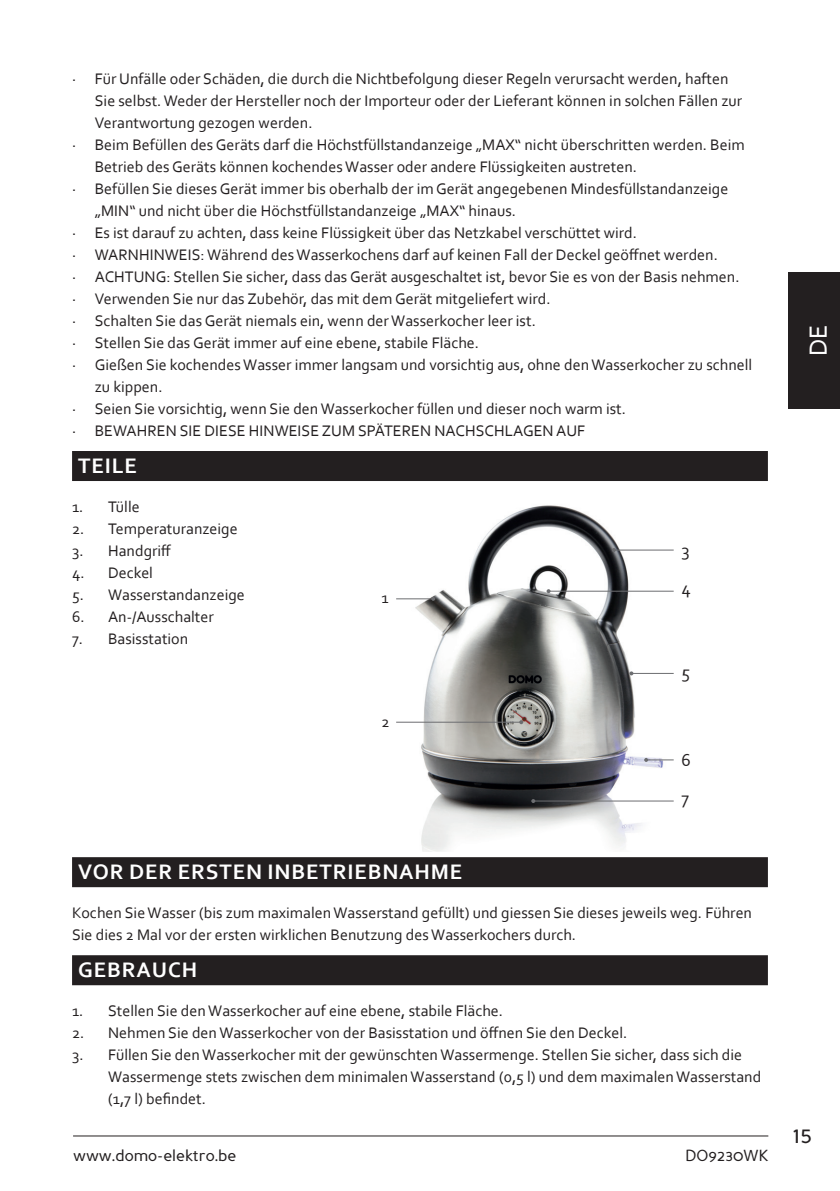
<style>
.page{position:relative;width:840px;height:1191px;background:#fff}
.page>*{position:absolute;margin:0;border:0;box-sizing:border-box;transform-origin:0 0}
.t1{font:26px "Corbel";color:#fff}
.t2{font:24px "Perspective Sans";color:#231f20}
.t3{font:700 22px "Corbel";letter-spacing:.04em;color:#fff}
.t4{font:18px/38.2px "Corbel";color:#231f20}
.t5{font:16px/22px "Corbel";color:#231f20}
.t6{font:16px "Perspective Sans";color:#231f20}
</style>
<div class="page">
<hr style="left:73px;top:1135px;width:694px;height:1px;background:#231f20">
<div style="left:788px;top:272px;width:51px;height:136px;background:#231f20"></div>
<div style="left:72px;top:451px;width:695px;height:30px;background:#231f20"></div>
<div style="left:72px;top:857px;width:695px;height:30px;background:#231f20"></div>
<div style="left:72px;top:955px;width:695px;height:30px;background:#231f20"></div>
<img style="left:396px;top:505px;width:270px;height:346px">
<hr style="left:548px;top:590px;width:125px;height:1px;background:#6c6d70">
<svg style="left:546px;top:589px;width:4px;height:4px"></svg>
<hr style="left:613px;top:549px;width:60px;height:1px;background:#6c6d70">
<svg style="left:611px;top:548px;width:4px;height:4px"></svg>
<hr style="left:631px;top:673px;width:42px;height:1px;background:#6c6d70">
<svg style="left:629px;top:671px;width:4px;height:4px"></svg>
<svg style="left:643px;top:758px;width:30px;height:4px"></svg>
<hr style="left:533px;top:800px;width:140px;height:1px;background:#6c6d70">
<svg style="left:531px;top:799px;width:4px;height:4px"></svg>
<hr style="left:396px;top:598px;width:37px;height:1px;background:#6c6d70">
<svg style="left:431px;top:597px;width:4px;height:4px"></svg>
<hr style="left:396px;top:721px;width:125px;height:1px;background:#6c6d70">
<svg style="left:519px;top:720px;width:4px;height:4px"></svg>
<p class="t5" style="left:72px;top:67px;width:657px">· Für Unfälle oder Schäden, die durch die Nichtbefolgung dieser Regeln verursacht werden, haften</p>
<p class="t5" style="left:95px;top:89px;width:648px">Sie selbst. Weder der Hersteller noch der Importeur oder der Lieferant können in solchen Fällen zur</p>
<p class="t5" style="left:95px;top:111px;width:219px">Verantwortung gezogen werden.</p>
<p class="t5" style="left:72px;top:133px;width:673px">· Beim Befüllen des Geräts darf die Höchstfüllstandanzeige „MAX“ nicht überschritten werden. Beim</p>
<p class="t5" style="left:95px;top:155px;width:543px">Betrieb des Geräts können kochendes Wasser oder andere Flüssigkeiten austreten.</p>
<p class="t5" style="left:72px;top:177px;width:657px">· Befüllen Sie dieses Gerät immer bis oberhalb der im Gerät angegebenen Mindesfüllstandanzeige</p>
<p class="t5" style="left:95px;top:199px;width:422px">„MIN“ und nicht über die Höchstfüllstandanzeige „MAX“ hinaus.</p>
<p class="t5" style="left:72px;top:221px;width:566px">· Es ist darauf zu achten, dass keine Flüssigkeit über das Netzkabel verschüttet wird.</p>
<p class="t5" style="left:72px;top:243px;width:647px">· WARNHINWEIS: Während des Wasserkochens darf auf keinen Fall der Deckel geöffnet werden.</p>
<p class="t5" style="left:72px;top:265px;width:668px">· ACHTUNG: Stellen Sie sicher, dass das Gerät ausgeschaltet ist, bevor Sie es von der Basis nehmen.</p>
<p class="t5" style="left:72px;top:287px;width:479px">· Verwenden Sie nur das Zubehör, das mit dem Gerät mitgeliefert wird.</p>
<p class="t5" style="left:72px;top:309px;width:465px">· Schalten Sie das Gerät niemals ein, wenn der Wasserkocher leer ist.</p>
<p class="t5" style="left:72px;top:331px;width:408px">· Stellen Sie das Gerät immer auf eine ebene, stabile Fläche.</p>
<p class="t5" style="left:72px;top:353px;width:681px">· Gießen Sie kochendes Wasser immer langsam und vorsichtig aus, ohne den Wasserkocher zu schnell</p>
<p class="t5" style="left:95px;top:375px;width:69px">zu kippen.</p>
<p class="t5" style="left:72px;top:397px;width:555px">· Seien Sie vorsichtig, wenn Sie den Wasserkocher füllen und dieser noch warm ist.</p>
<p class="t5" style="left:72px;top:419px;width:514px">· BEWAHREN SIE DIESE HINWEISE ZUM SPÄTEREN NACHSCHLAGEN AUF</p>
<h3 class="t3" style="left:78px;top:452px;width:60px">TEILE</h3>
<p class="t5" style="left:72px;top:495px;width:69px">1. Tülle</p>
<p class="t5" style="left:72px;top:517px;width:167px">2. Temperaturanzeige</p>
<p class="t5" style="left:72px;top:539px;width:101px">3. Handgriff</p>
<p class="t5" style="left:72px;top:561px;width:82px">4. Deckel</p>
<p class="t5" style="left:72px;top:583px;width:174px">5. Wasserstandanzeige</p>
<p class="t5" style="left:72px;top:605px;width:143px">6. An-/Ausschalter</p>
<p class="t5" style="left:72px;top:627px;width:118px">7. Basisstation</p>
<p class="t4" style="left:681px;top:530px;width:10px">3</p>
<p class="t4" style="left:681px;top:568px;width:11px">4</p>
<p class="t5" style="left:381px;top:586px;width:9px">1</p>
<p class="t5" style="left:381px;top:710px;width:10px">2</p>
<p class="t4" style="left:681px;top:652px;width:10px">5</p>
<p class="t4" style="left:681px;top:740px;width:11px">6<br>7</p>
<h3 class="t3" style="left:78px;top:858px;width:385px">VOR DER ERSTEN INBETRIEBNAHME</h3>
<p class="t5" style="left:72px;top:901px;width:681px">Kochen Sie Wasser (bis zum maximalen Wasserstand gefüllt) und giessen Sie dieses jeweils weg. Führen<br>Sie dies 2 Mal vor der ersten wirklichen Benutzung des Wasserkochers durch.</p>
<h3 class="t3" style="left:78px;top:956px;width:120px">GEBRAUCH</h3>
<p class="t5" style="left:72px;top:999px;width:432px">1. Stellen Sie den Wasserkocher auf eine ebene, stabile Fläche.</p>
<p class="t5" style="left:72px;top:1021px;width:556px">2. Nehmen Sie den Wasserkocher von der Basisstation und öffnen Sie den Deckel.</p>
<p class="t5" style="left:108px;top:1043px;width:654px;text-indent:-36px">3. Füllen Sie den Wasserkocher mit der gewünschten Wassermenge. Stellen Sie sicher, dass sich die<br>Wassermenge stets zwischen dem minimalen Wasserstand (0,5 l) und dem maximalen Wasserstand (1,7 l) befindet.</p>
<p class="t6" style="left:73px;top:1146px;width:165px">www.domo-elektro.be</p>
<p class="t6" style="left:685px;top:1146px;width:84px">DO9230WK</p>
<h1 class="t1" style="left:801px;top:356px;width:33px;rotate:-90deg">DE</h1>
<h2 class="t2" style="left:792px;top:1120px;width:21px">15</h2>
</div>
